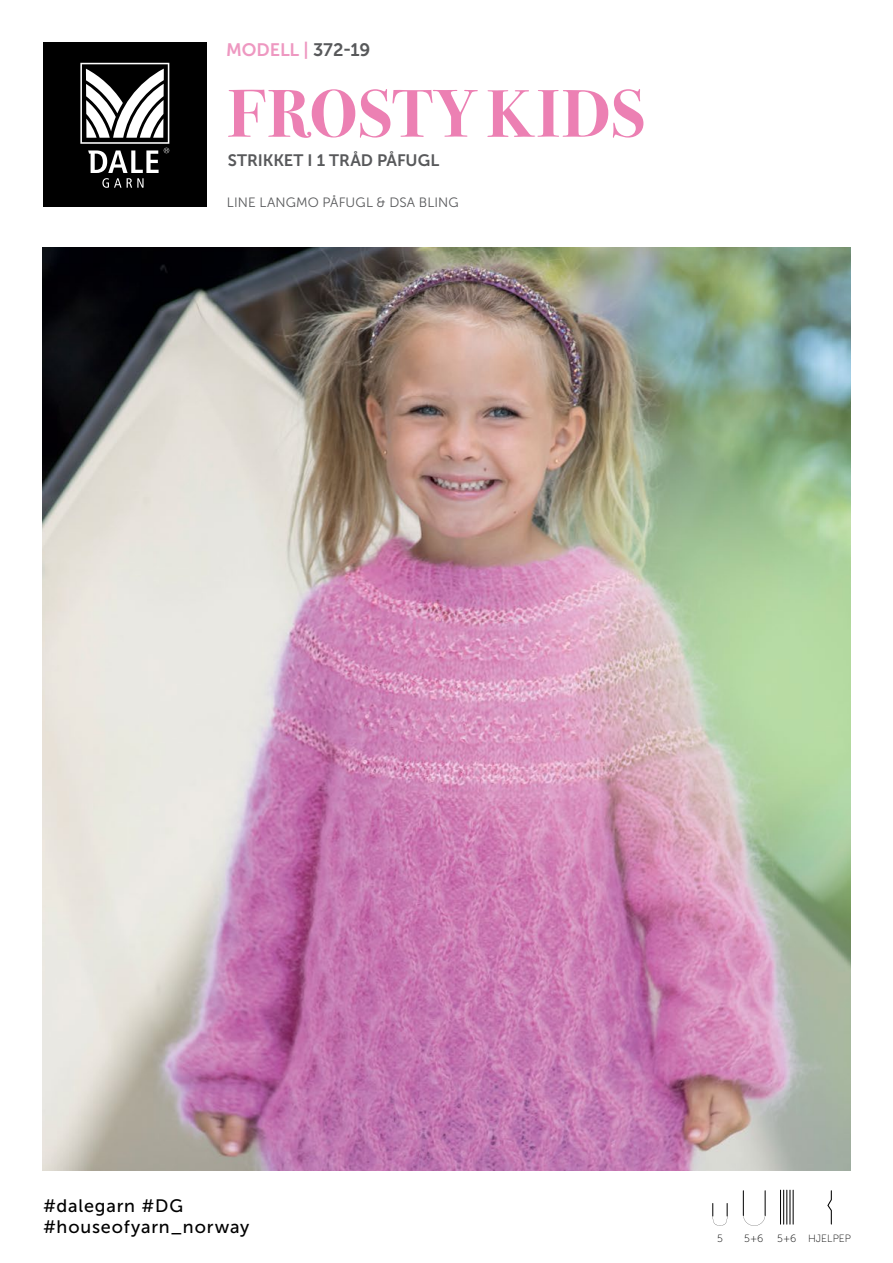
<style>
.page{position:relative;width:893px;height:1263px;background:#fff}
.page>*{position:absolute;margin:0;border:0;box-sizing:border-box;transform-origin:0 0}
.t1{font:700 67.5px "Bodoni Svty Two ITCTT";letter-spacing:.025em;color:#ec80b3}
.t2{font:18px/21px "Museo Sans 500";letter-spacing:.045em;color:#000}
.t3{font:18px "Museo Sans 700";letter-spacing:-.01em;color:#ee98c1}
.t4{font:16.5px "Museo Sans 700";color:#58595b}
.t5{font:13.5px "Museo Sans 300";letter-spacing:.01em;color:#58595b}
.t6{font:10.5px "Museo Sans 100";color:#000}
.s1{color:#58595b}
</style>
<div class="page">
<svg style="left:743px;top:1190px;width:23px;height:36px"></svg>
<hr style="left:780px;top:1190px;width:1px;height:34px;background:#000">
<hr style="left:783px;top:1190px;width:1px;height:34px;background:#000">
<hr style="left:786px;top:1190px;width:1px;height:34px;background:#000">
<hr style="left:789px;top:1190px;width:1px;height:34px;background:#000">
<hr style="left:793px;top:1190px;width:1px;height:34px;background:#000">
<svg style="left:712px;top:1203px;width:16px;height:22px"></svg>
<svg style="left:827px;top:1190px;width:5px;height:35px"></svg>
<div style="left:43px;top:43px;width:164px;height:164px;background:#000"></div>
<svg style="left:80px;top:63px;width:89px;height:125px"></svg>
<img style="left:43px;top:248px;width:807px;height:923px">
<p class="t3" style="left:226px;top:40px;width:145px">MODELL | <span class="s1">372-19</span></p>
<p class="t1" style="left:228px;top:58px;width:419px">FROSTY KIDS</p>
<p class="t4" style="left:228px;top:151px;width:213px">STRIKKET I 1 TRÅD PÅFUGL</p>
<p class="t5" style="left:227px;top:195px;width:233px">LINE LANGMO PÅFUGL &amp; DSA BLING</p>
<p class="t2" style="left:43px;top:1195px;width:208px">#dalegarn #DG #houseofyarn_norway</p>
<p class="t6" style="left:717px;top:1233px;width:7px">5</p>
<p class="t6" style="left:744px;top:1233px;width:21px">5+6</p>
<p class="t6" style="left:777px;top:1233px;width:21px">5+6</p>
<p class="t6" style="left:808px;top:1233px;width:44px">HJELPEP</p>
</div>
